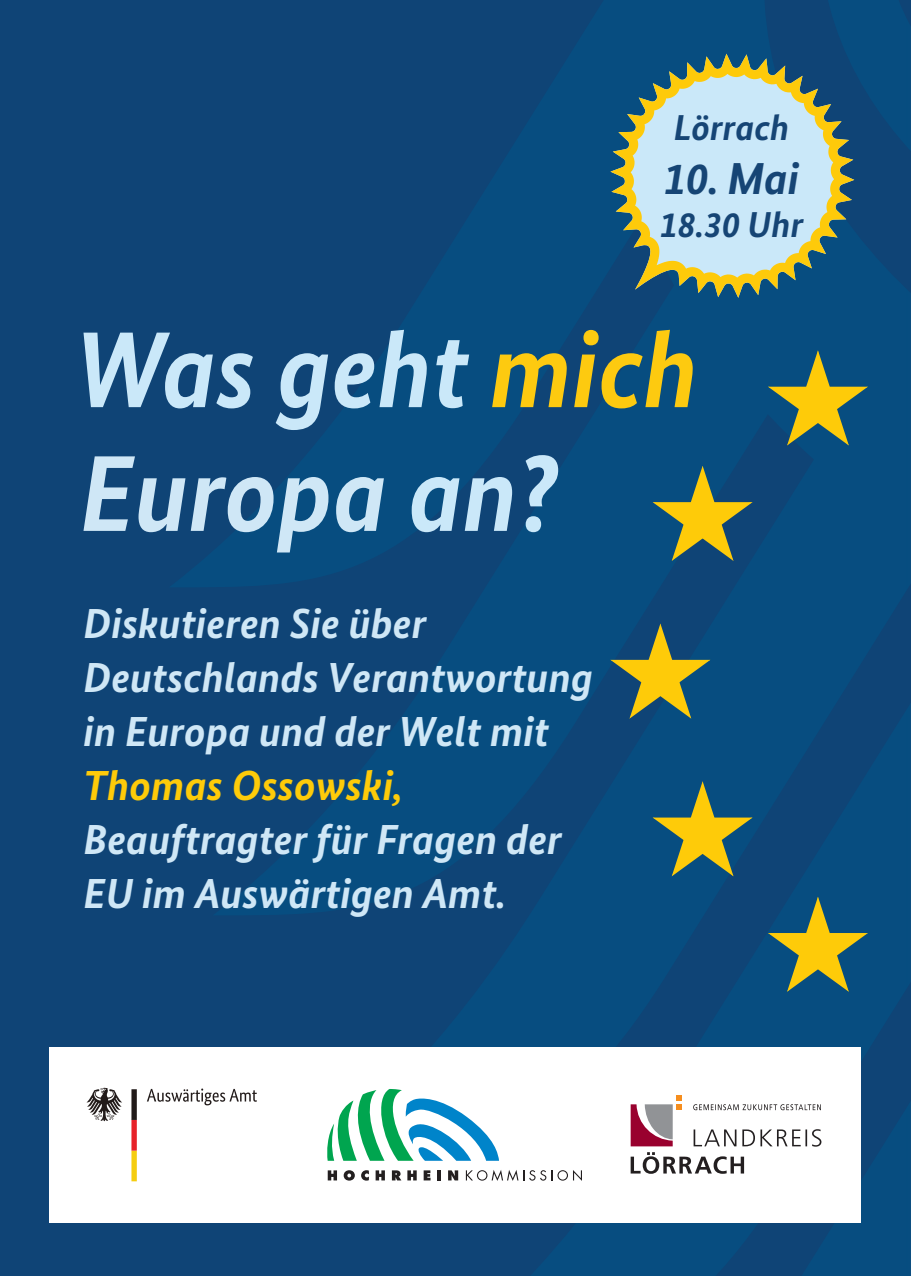
<style>
.page{position:relative;width:911px;height:1276px;background:#fff}
.page>*{position:absolute;margin:0;border:0;box-sizing:border-box;transform-origin:0 0}
.t1{font:italic 700 108px/123.6px "Bundes Sans";color:#cae8f9;scale:.95 1}
.t2{font:italic 700 44.7px "Bundes Sans";color:#164575}
.t3{font:italic 700 42px/54px "Bundes Sans";color:#cfe7f6}
.t4{font:italic 700 42px "Bundes Sans";color:#fecb09}
.t5{font:italic 700 36px "Bundes Sans";color:#164575}
.s1{color:#fdca10}
.s2{color:#cfe7f6}
</style>
<div class="page">
<div style="left:0;top:0;width:910px;height:1276px;background:#0f4476"></div>
<svg style="left:610px;top:623px;width:100px;height:96px"></svg>
<svg style="left:768px;top:350px;width:99px;height:95px"></svg>
<svg style="left:652px;top:466px;width:100px;height:95px"></svg>
<svg style="left:652px;top:781px;width:100px;height:95px"></svg>
<svg style="left:768px;top:897px;width:99px;height:95px"></svg>
<div style="left:49px;top:1047px;width:811px;height:175px;background:#fff"></div>
<svg style="left:147px;top:1088px;width:110px;height:17px"></svg>
<svg style="left:86px;top:1088px;width:36px;height:33px"></svg>
<svg style="left:131px;top:1089px;width:6px;height:92px"></svg>
<svg style="left:610px;top:54px;width:243px;height:244px;fill:#cae8f9"></svg>
<svg style="left:630px;top:1095px;width:191px;height:79px"></svg>
<svg style="left:327px;top:1170px;width:10px;height:10px"></svg>
<svg style="left:343px;top:1170px;width:11px;height:10px"></svg>
<svg style="left:361px;top:1170px;width:8px;height:10px"></svg>
<svg style="left:375px;top:1170px;width:10px;height:10px"></svg>
<svg style="left:392px;top:1170px;width:9px;height:10px"></svg>
<svg style="left:407px;top:1170px;width:9px;height:10px"></svg>
<svg style="left:423px;top:1170px;width:7px;height:10px"></svg>
<hr style="left:437px;top:1170px;width:4px;height:10px;background:#231f20">
<svg style="left:448px;top:1170px;width:10px;height:10px"></svg>
<svg style="left:327px;top:1089px;width:172px;height:72px"></svg>
<svg style="left:465px;top:1170px;width:116px;height:11px"></svg>
<p class="t5" style="left:673px;top:112px;width:117px">Lörrach</p>
<p class="t2" style="left:663px;top:159px;width:137px">10. Mai</p>
<p class="t5" style="left:659px;top:209px;width:145px">18.30 Uhr</p>
<h1 class="t1" style="left:75px;top:316px;width:657px">Was geht <span class="s1">mich<br></span><span class="s2">Europa</span> an?</h1>
<p class="t3" style="left:83px;top:599px;width:511px">Diskutieren Sie über<br>Deutschlands Verantwortung in Europa und der Welt mit</p>
<p class="t4" style="left:83px;top:767px;width:321px">Thomas Ossowski,</p>
<p class="t3" style="left:83px;top:815px;width:479px">Beauftragter für Fragen der<br>EU im Auswärtigen Amt.</p>
</div>
